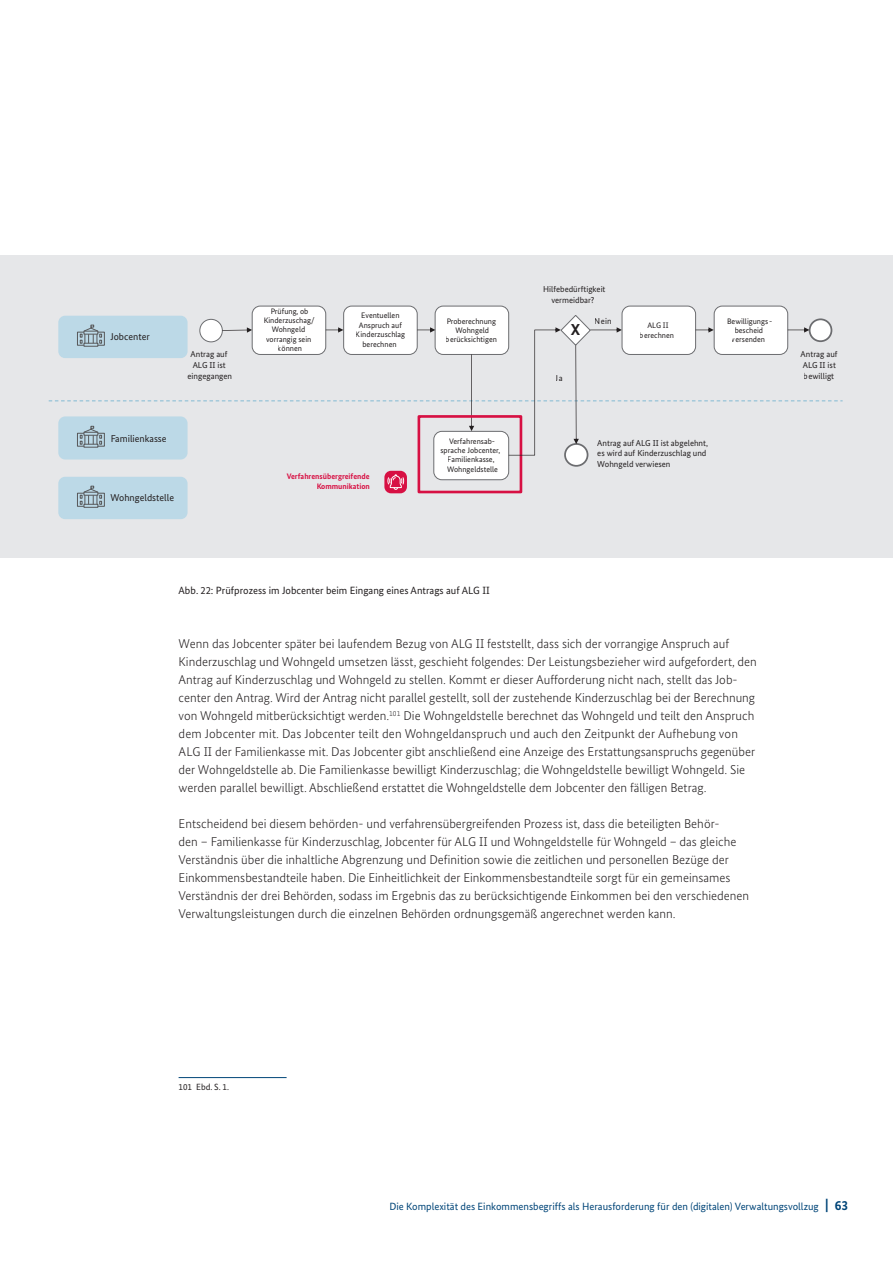
<style>
.page{position:relative;width:893px;height:1263px;background:#fff}
.page>*{position:absolute;margin:0;border:0;box-sizing:border-box;transform-origin:0 0}
.t1{font:700 15.9px "Bundes Sans";color:#231f20}
.Fließtext{font:300 12.75px/18px "Bundes Sans";color:#231f20}
.t2{font:10.5px "Bundes Sans";color:#004578}
.Bildunterschriften{font:10.5px "Bundes Sans";color:#231f20}
.t3{font:9.9px "Bundes Sans";color:#231f20}
.Fußnoten{font:9px "Bundes Sans";color:#231f20}
.t4{font:8.55px/10.6px "Bundes Sans";color:#231f20;text-align:center}
.t5{font:7.95px/9.4px "Bundes Sans";color:#231f20;text-align:center}
.t6{font:700 7.95px/9.3px "Bundes Sans";color:#d71043;text-align:right}
.s1{font-weight:700;font-size:15px}
.s2{font-weight:700;font-size:13.5px}
</style>
<div class="page">
<div style="left:0;top:255px;width:893px;height:303px;background:#e6e7e9"></div>
<div style="left:434px;top:431px;width:75px;height:49px;background:#fff;border-radius:8px"></div>
<div style="left:433px;top:431px;width:76px;height:49px;border:1px solid #6c6d70;border-radius:8px"></div>
<div style="left:565px;top:444px;width:23px;height:22px;background:#fff;border-radius:50%"></div>
<div style="left:564px;top:443px;width:24px;height:24px;border:2px solid #6c6d70;border-radius:50%"></div>
<div style="left:344px;top:306px;width:73px;height:48px;background:#fff;border-radius:8px"></div>
<div style="left:343px;top:306px;width:75px;height:49px;border:1px solid #6c6d70;border-radius:8px"></div>
<div style="left:435px;top:306px;width:74px;height:48px;background:#fff;border-radius:8px"></div>
<div style="left:435px;top:306px;width:74px;height:49px;border:1px solid #6c6d70;border-radius:8px"></div>
<div style="left:58px;top:477px;width:130px;height:42px;background:#bcd9e7;border-radius:7px"></div>
<div style="left:84px;top:504px;width:14px;height:3px;border:1px solid #57585a"></div>
<div style="left:77px;top:493px;width:7px;height:13px;border:1px solid #57585a"></div>
<div style="left:98px;top:493px;width:7px;height:13px;border:1px solid #57585a"></div>
<svg style="left:80px;top:486px;width:22px;height:18px"></svg>
<div style="left:252px;top:306px;width:74px;height:48px;background:#fff;border-radius:8px"></div>
<div style="left:252px;top:306px;width:74px;height:49px;border:1px solid #6c6d70;border-radius:8px"></div>
<div style="left:418px;top:415px;width:104px;height:78px;border:3px solid #d71043"></div>
<div style="left:384px;top:471px;width:23px;height:22px;background:#d71043;border-radius:7px"></div>
<svg style="left:388px;top:474px;width:16px;height:16px"></svg>
<div style="left:622px;top:306px;width:74px;height:48px;background:#fff;border-radius:8px"></div>
<div style="left:622px;top:306px;width:74px;height:49px;border:1px solid #6c6d70;border-radius:8px"></div>
<div style="left:714px;top:306px;width:74px;height:48px;background:#fff;border-radius:8px"></div>
<div style="left:714px;top:306px;width:74px;height:49px;border:1px solid #6c6d70;border-radius:8px"></div>
<div style="left:58px;top:416px;width:130px;height:43px;background:#bcd9e7;border-radius:7px"></div>
<svg style="left:49px;top:314px;width:794px;height:141px"></svg>
<hr style="left:179px;top:1077px;width:108px;height:1px;background:#004578">
<p class="t3" style="left:110px;top:331px;width:41px">Jobcenter</p>
<p class="t4" style="left:187px;top:349px;width:46px">Antrag auf<br>ALG II ist eingegangen</p>
<p class="t3" style="left:110px;top:432px;width:58px">Familienkasse</p>
<p class="t3" style="left:110px;top:492px;width:65px">Wohngeldstelle</p>
<p class="t5" style="left:264px;top:306px;width:52px">Prüfung, ob<br>Kinderzuschag/<br>Wohngeld vorrangig sein können</p>
<p class="t5" style="left:356px;top:311px;width:51px">Eventuellen<br>Anspruch auf<br>Kinderzuschlag berechnen</p>
<p class="t5" style="left:446px;top:316px;width:53px">Proberechnung<br>Wohngeld berücksichtigen</p>
<p class="t6" style="left:287px;top:472px;width:85px">Verfahrensübergreifende<br>Kommunikation</p>
<p class="t5" style="left:440px;top:436px;width:61px">Verfahrensab&shy;sprache Jobcenter,<br>Familienkasse,<br>Wohngeldstelle</p>
<p class="t4" style="left:543px;top:284px;width:64px">Hilfebedürftigkeit vermeidbar?</p>
<p class="t4" style="left:595px;top:315px;width:18px">Nein</p>
<p class="t1" style="left:571px;top:320px;width:11px">X</p>
<p class="t4" style="left:556px;top:372px;width:8px">Ja</p>
<p class="t5" style="left:640px;top:321px;width:36px">ALG II berechnen</p>
<p class="t5" style="left:727px;top:316px;width:47px">Bewilligungs - bescheid versenden</p>
<p class="t4" style="left:597px;top:437px;width:112px;text-align:left">Antrag auf ALG II ist abgelehnt, es wird auf Kinderzuschlag und<br>Wohngeld verwiesen</p>
<p class="t4" style="left:801px;top:349px;width:38px;text-align:left">Antrag auf<br>ALG II ist bewilligt</p>
<p class="Bildunterschriften" style="left:179px;top:584px;width:313px">Abb. 22: Prüfprozess im Jobcenter beim Eingang eines Antrags auf ALG II</p>
<p class="Fließtext" style="left:179px;top:635px;width:580px">Wenn das Jobcenter später bei laufendem Bezug von ALG II feststellt, dass sich der vorrangige Anspruch auf Kinderzuschlag und Wohngeld umsetzen lässt, geschieht folgendes: Der Leistungsbezieher wird aufgefordert, den Antrag auf Kinderzuschlag und Wohngeld zu stellen. Kommt er dieser Aufforderung nicht nach, stellt das Job&shy;center den Antrag. Wird der Antrag nicht parallel gestellt, soll der zustehende Kinderzuschlag bei der Berechnung von Wohngeld mitberücksichtigt werden.<sup>101</sup> Die Wohngeldstelle berechnet das Wohngeld und teilt den Anspruch dem Jobcenter mit. Das Jobcenter teilt den Wohngeldanspruch und auch den Zeitpunkt der Aufhebung von ALG II der Familienkasse mit. Das Jobcenter gibt anschließend eine Anzeige des Erstattungsanspruchs gegenüber der Wohngeldstelle ab. Die Familienkasse bewilligt Kinderzuschlag; die Wohngeldstelle bewilligt Wohngeld. Sie werden parallel bewilligt. Abschließend erstattet die Wohngeldstelle dem Jobcenter den fälligen Betrag.</p>
<p class="Fließtext" style="left:179px;top:815px;width:572px">Entscheidend bei diesem behörden- und verfahrensübergreifenden Prozess ist, dass die beteiligten Behör-<br>den – Familienkasse für Kinderzuschlag, Jobcenter für ALG II und Wohngeldstelle für Wohngeld – das gleiche Verständnis über die inhaltliche Abgrenzung und Definition sowie die zeitlichen und personellen Bezüge der Einkommensbestandteile haben. Die Einheitlichkeit der Einkommensbestandteile sorgt für ein gemeinsames Verständnis der drei Behörden, sodass im Ergebnis das zu berücksichtigende Einkommen bei den verschiedenen Verwaltungsleistungen durch die einzelnen Behörden ordnungsgemäß angerechnet werden kann.</p>
<p class="Fußnoten" style="left:179px;top:1082px;width:52px">101 Ebd. S. 1.</p>
<p class="t2" style="left:389px;top:1200px;width:460px">Die Komplexität des Einkommensbegriffs als Herausforderung für den (digitalen) Verwaltungsvollzug <span class="s1">|</span> <span class="s2">63</span></p>
</div>
